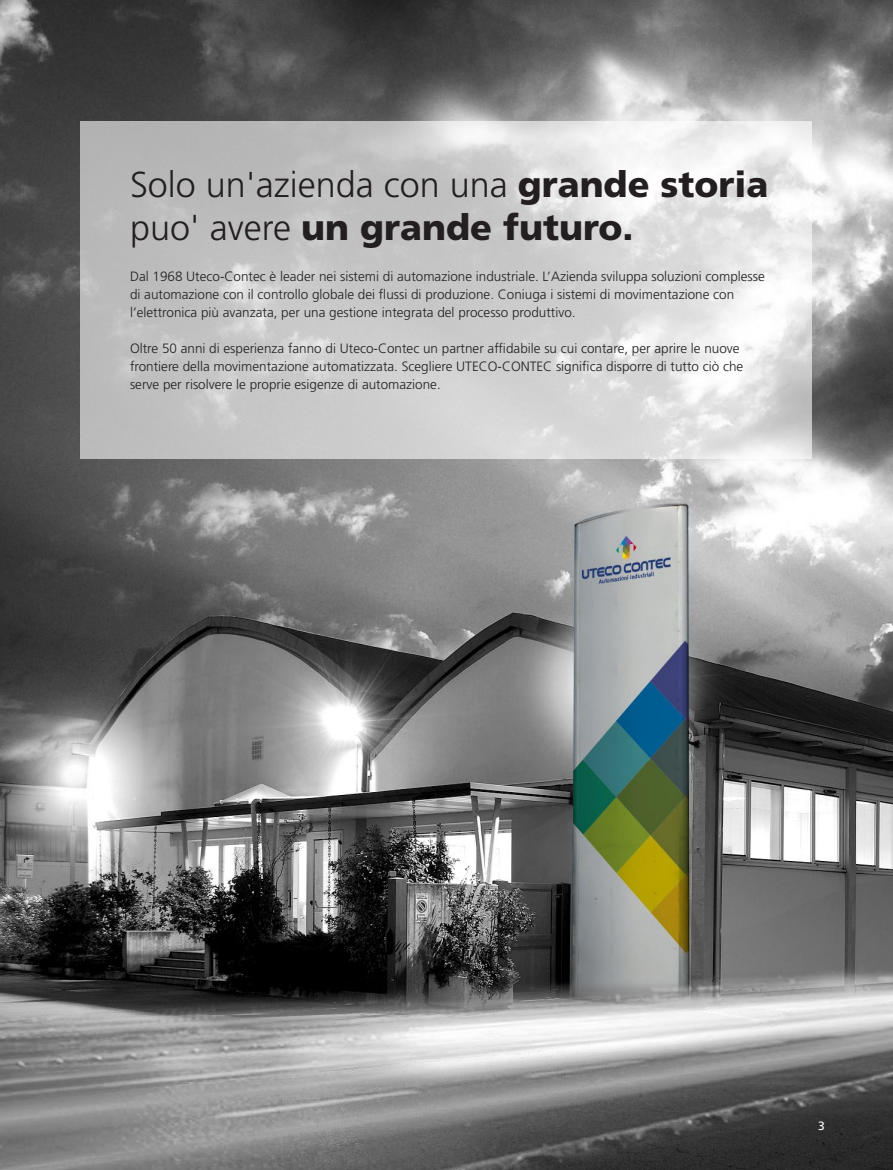
<style>
.page{position:relative;width:893px;height:1170px;background:#fff}
.page>*{position:absolute;margin:0;border:0;box-sizing:border-box;transform-origin:0 0}
.t1{font:300 36px/43.2px "Frutiger LT Std";color:#231f20}
.t2{font:300 13.5px/18px "Frutiger LT Std";color:#231f20}
.t3{font:12px "Frutiger LT Std";color:#fff}
.s1{font-weight:900}
</style>
<div class="page">
<img style="left:0;top:0;width:893px;height:1169px">
<svg style="left:81px;top:121px;width:731px;height:338px;background:#d1d1d1"></svg>
<h1 class="t1" style="left:130px;top:164px;width:640px">Solo un'azienda con una <span class="s1">grande storia </span>puo' avere <span class="s1">un grande futuro.</span></h1>
<p class="t2" style="left:130px;top:268px;width:636px">Dal 1968 Uteco-Contec è leader nei sistemi di automazione industriale. L’Azienda sviluppa soluzioni complesse di automazione con il controllo globale dei flussi di produzione. Coniuga i sistemi di movimentazione con l’elettronica più avanzata, per una gestione integrata del processo produttivo.</p>
<p class="t2" style="left:130px;top:340px;width:615px">Oltre 50 anni di esperienza fanno di Uteco-Contec un partner affidabile su cui contare, per aprire le nuove frontiere della movimentazione automatizzata. Scegliere UTECO-CONTEC significa disporre di tutto ciò che serve per risolvere le proprie esigenze di automazione.</p>
<p class="t3" style="left:818px;top:1118px;width:8px">3</p>
</div>
